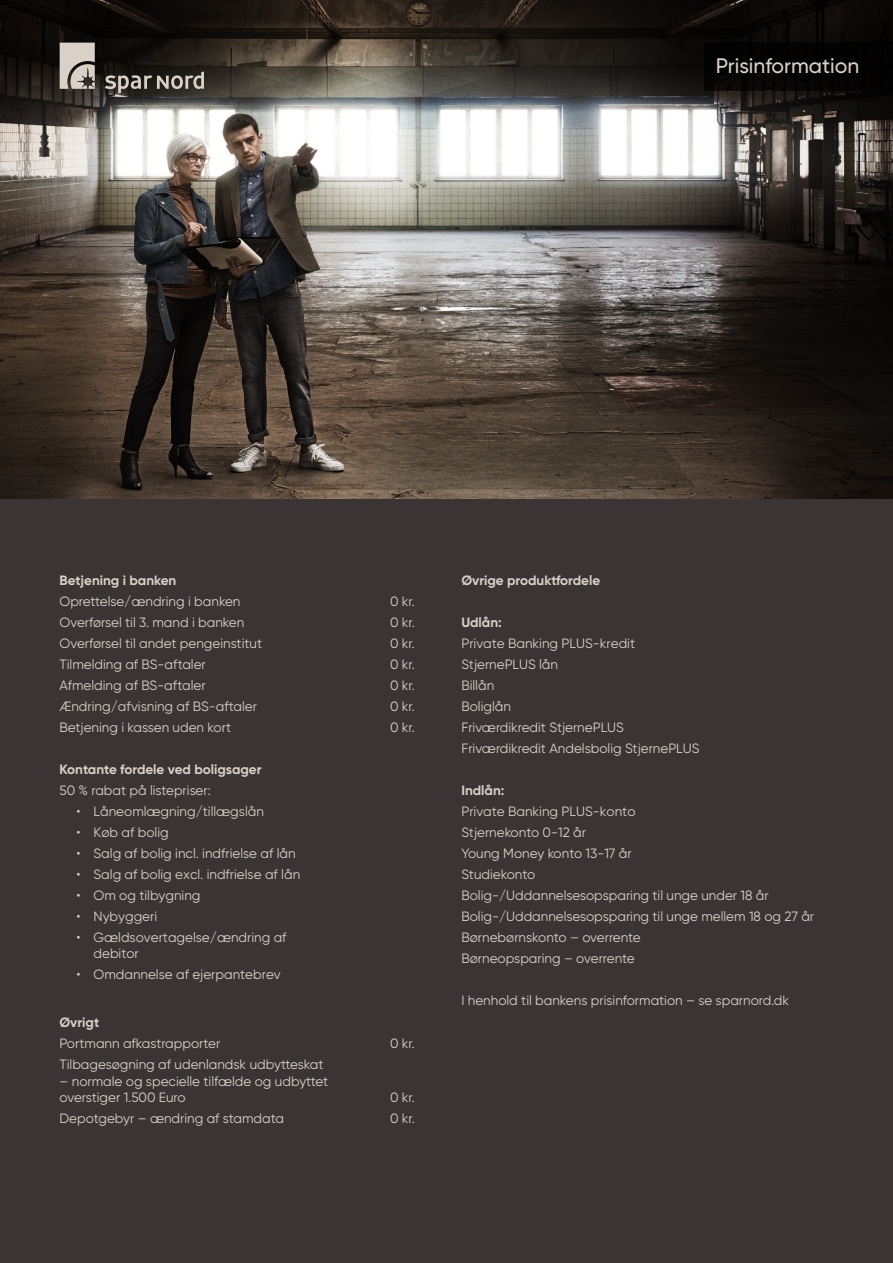
<style>
.page{position:relative;width:893px;height:1263px;background:#3a3434}
.page>*{position:absolute;margin:0;border:0;box-sizing:border-box;transform-origin:0 0}
.t1{font:500 21px "Gilroy";color:#d9d1c8}
.t2{font:13.5px/21px "Gilroy";color:#d9d1c8}
.t3{font:700 13.5px "Gilroy";color:#d9d1c8}
.s1{font-weight:700}
</style>
<div class="page">
<img style="left:0;top:0;width:893px;height:498px">
<svg style="left:105px;top:71px;width:99px;height:23px;background:#57524c"></svg>
<svg style="left:60px;top:43px;width:35px;height:46px;background:#bbb4ab"></svg>
<div style="left:704px;top:43px;width:189px;height:48px;background:#030202"></div>
<p class="t1" style="left:716px;top:53px;width:145px">Prisinformation</p>
<p class="t3" style="left:60px;top:572px;width:118px">Betjening i banken</p>
<p class="t2" style="left:60px;top:590px;width:182px">Oprettelse/ændring i banken</p>
<p class="t2" style="left:390px;top:590px;width:26px">0 kr.</p>
<p class="t2" style="left:60px;top:611px;width:186px">Overførsel til 3. mand i banken</p>
<p class="t2" style="left:390px;top:611px;width:26px">0 kr.</p>
<p class="t2" style="left:60px;top:632px;width:204px">Overførsel til andet pengeinstitut</p>
<p class="t2" style="left:390px;top:632px;width:26px">0 kr.</p>
<p class="t2" style="left:60px;top:653px;width:148px">Tilmelding af BS-aftaler</p>
<p class="t2" style="left:390px;top:653px;width:26px">0 kr.</p>
<p class="t2" style="left:60px;top:674px;width:148px">Afmelding af BS-aftaler</p>
<p class="t2" style="left:390px;top:674px;width:26px">0 kr.</p>
<p class="t2" style="left:60px;top:695px;width:199px">Ændring/afvisning af BS-aftaler</p>
<p class="t2" style="left:390px;top:695px;width:26px">0 kr.</p>
<p class="t2" style="left:60px;top:716px;width:173px">Betjening i kassen uden kort</p>
<p class="t2" style="left:390px;top:716px;width:26px">0 kr.</p>
<p class="t3" style="left:60px;top:761px;width:204px">Kontante fordele ved boligsager</p>
<p class="t2" style="left:60px;top:779px;width:153px">50 % rabat på listepriser:</p>
<p class="t2" style="left:77px;top:800px;width:189px">• Låneomlægning/tillægslån</p>
<p class="t2" style="left:77px;top:821px;width:94px">• Køb af bolig</p>
<p class="t2" style="left:77px;top:842px;width:221px">• Salg af bolig incl. indfrielse af lån</p>
<p class="t2" style="left:77px;top:863px;width:225px">• Salg af bolig excl. indfrielse af lån</p>
<p class="t2" style="left:77px;top:884px;width:125px">• Om og tilbygning</p>
<p class="t2" style="left:77px;top:905px;width:82px">• Nybyggeri</p>
<p class="t2" style="left:94px;top:929px;width:195px;line-height:16.2px;text-indent:-17px">• Gældsovertagelse/ændring af debitor</p>
<p class="t2" style="left:77px;top:964px;width:206px">• Omdannelse af ejerpantebrev</p>
<p class="t3" style="left:60px;top:1014px;width:41px">Øvrigt</p>
<p class="t2" style="left:60px;top:1033px;width:162px">Portmann afkastrapporter</p>
<p class="t2" style="left:390px;top:1033px;width:26px">0 kr.</p>
<p class="t2" style="left:60px;top:1054px;width:266px">Tilbagesøgning af udenlandsk udbytteskat</p>
<p class="t2" style="left:60px;top:1070px;width:270px">– normale og specielle tilfælde og udbyttet</p>
<p class="t2" style="left:60px;top:1087px;width:128px">overstiger 1.500 Euro</p>
<p class="t2" style="left:390px;top:1087px;width:26px">0 kr.</p>
<p class="t2" style="left:60px;top:1108px;width:226px">Depotgebyr – ændring af stamdata</p>
<p class="t2" style="left:390px;top:1108px;width:26px">0 kr.</p>
<p class="t3" style="left:461px;top:572px;width:140px">Øvrige produktfordele</p>
<p class="t2" style="left:461px;top:611px;width:240px"><span class="s1">Udlån:<br></span>Private Banking PLUS-kredit<br>StjernePLUS lån<br>Billån<br>Boliglån<br>Friværdikredit StjernePLUS<br>Friværdikredit Andelsbolig StjernePLUS</p>
<p class="t2" style="left:461px;top:779px;width:354px"><span class="s1">Indlån:<br></span>Private Banking PLUS-konto<br>Stjernekonto 0-12 år<br>Young Money konto 13-17 år<br>Studiekonto<br>Bolig-/Uddannelsesopsparing til unge under 18 år<br>Bolig-/Uddannelsesopsparing til unge mellem 18 og 27 år<br>Børnebørnskonto – overrente<br>Børneopsparing – overrente</p>
<p class="t2" style="left:461px;top:989px;width:329px">I henhold til bankens prisinformation – se sparnord.dk</p>
</div>
